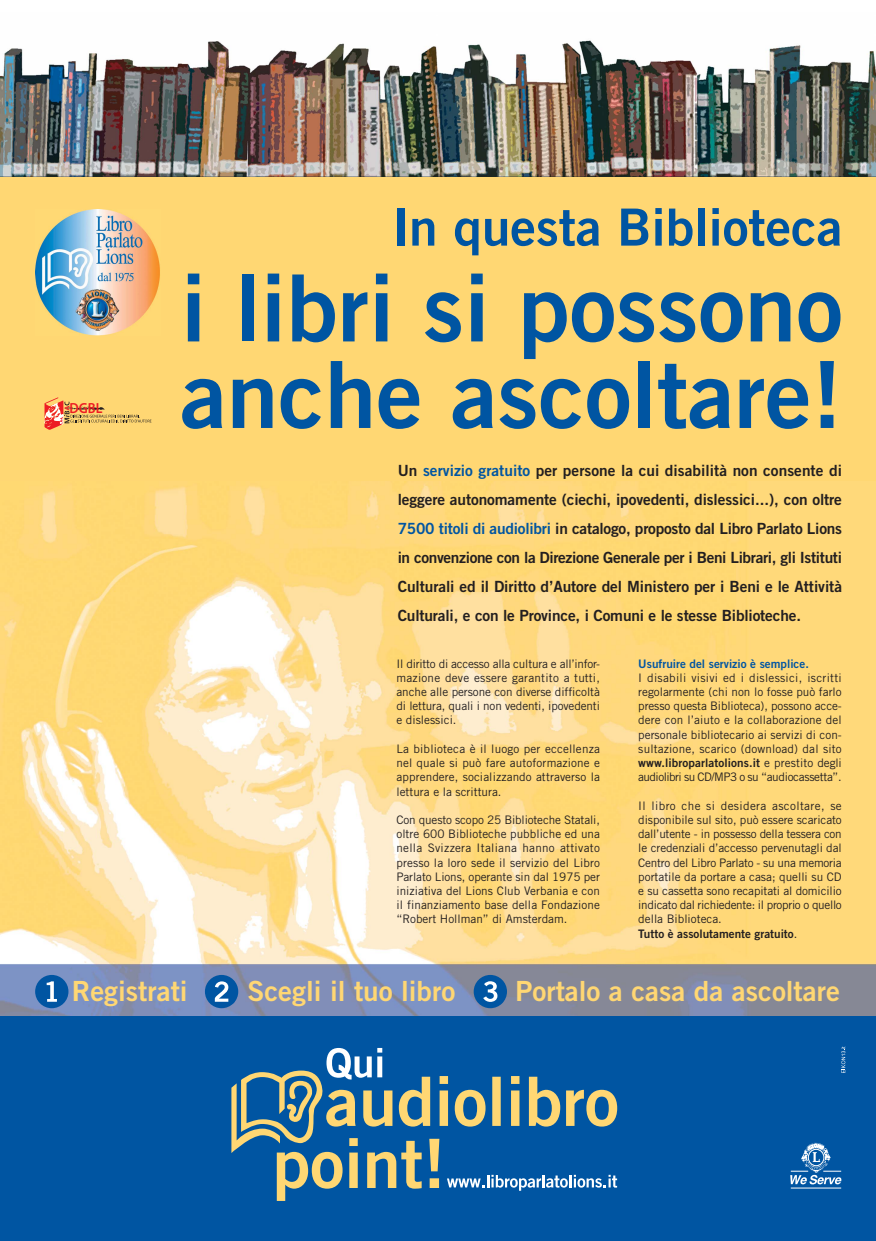
<style>
.page{position:relative;width:876px;height:1241px;background:#fff}
.page>*{position:absolute;margin:0;border:0;box-sizing:border-box;transform-origin:0 0}
.t1{font:92.69px "Trade Gothic Bold Two";color:#0055a2}
.t2{font:51.25px "Trade Gothic Bold Two";color:#0055a2}
.t3{font:27.81px "Trade Gothic Bold Two";color:#ffd773}
.t4{font:15.44px/28.9px "Trade Gothic Bold Two";letter-spacing:-.01em;color:#231f20;text-align:justify}
.t5{font:600 14.62px "Myriad Pro";color:#ed1c24;scale:.93 1}
.t6{font:11.75px/14.2px "Trade Gothic";color:#231f20;text-align:justify}
.t7{font:11.75px "Trade Gothic Bold Two";color:#231f20}
.t8{font:11.75px "Trade Gothic";letter-spacing:-.045em;color:#231f20}
.t9{font:11.75px "Trade Gothic Bold Two";color:#0055a2}
.s1{color:#0055a2}
.s2{font-family:"Trade Gothic"}
</style>
<div class="page">
<div style="left:0;top:102px;width:875px;height:1042px;background:#ffd773"></div>
<img style="left:0;top:482px;width:875px;height:533px">
<div style="left:0;top:1015px;width:875px;height:225px;background:#0055a2"></div>
<svg style="left:841px;top:1046px;width:4px;height:26px"></svg>
<img style="left:0;top:40px;width:875px;height:136px">
<img style="left:35px;top:209px;width:125px;height:126px">
<svg style="left:231px;top:1047px;width:386px;height:153px"></svg>
<div style="left:35px;top:974px;width:33px;height:34px;background:#0055a2;border-radius:50%"></div>
<svg style="left:47px;top:981px;width:10px;height:20px"></svg>
<div style="left:205px;top:974px;width:33px;height:34px;background:#0055a2;border-radius:50%"></div>
<svg style="left:215px;top:981px;width:13px;height:20px"></svg>
<div style="left:473px;top:974px;width:34px;height:34px;background:#0055a2;border-radius:50%"></div>
<svg style="left:483px;top:981px;width:14px;height:20px"></svg>
<svg style="left:44px;top:397px;width:107px;height:33px"></svg>
<hr style="left:790px;top:1187px;width:50px;height:1px;background:#fff">
<svg style="left:790px;top:1142px;width:51px;height:42px"></svg>
<p class="t5" style="left:69px;top:399px;width:37px">DGBL</p>
<h2 class="t2" style="left:392px;top:208px;width:451px">In questa Biblioteca</h2>
<h1 class="t1" style="left:181px;top:274px;width:663px">i libri si possono</h1>
<h1 class="t1" style="left:180px;top:361px;width:663px">anche ascoltare!</h1>
<p class="t4" style="left:397px;top:458px;width:446px">Un <span class="s1">servizio gratuito</span> per persone la cui disabilità non consente di leggere autonomamente (ciechi, ipovedenti, dislessici...), con oltre <span class="s1">7500 titoli di audiolibri</span> in catalogo, proposto dal Libro Parlato Lions in convenzione con la Direzione Generale per i Beni Librari, gli Istituti Culturali ed il Diritto d’Autore del Ministero per i Beni e le Attività Culturali, e con le Province, i Comuni e le stesse Biblioteche.</p>
<p class="t6" style="left:396px;top:657px;width:205px">Il diritto di accesso alla cultura e all’infor&shy;mazione deve essere garantito a tutti, anche alle persone con diverse difficoltà di lettura, quali i non vedenti, ipovedenti e dislessici.</p>
<p class="t6" style="left:396px;top:742px;width:205px">La biblioteca è il luogo per eccellenza nel quale si può fare autoformazione e apprendere, socializzando attraverso la lettura e la scrittura.</p>
<p class="t6" style="left:396px;top:813px;width:205px">Con questo scopo 25 Biblioteche Statali, oltre 600 Biblioteche pubbliche ed una nella Svizzera Italiana hanno attivato presso la loro sede il servizio del Libro Parlato Lions, operante sin dal 1975 per iniziativa del Lions Club Verbania e con il finanziamento base della Fondazione “Robert Hollman” di Amsterdam.</p>
<p class="t9" style="left:638px;top:659px;width:172px">Usufruire del servizio è semplice.</p>
<p class="t6" style="left:638px;top:671px;width:205px">I disabili visivi ed i dislessici, iscritti regolarmente (chi non lo fosse può farlo presso questa Biblioteca), possono acce&shy;dere con l’aiuto e la collaborazione del personale bibliotecario ai servizi di con&shy;sultazione, scarico (download) dal sito</p>
<p class="t7" style="left:638px;top:758px;width:205px">www.libroparlatolions.it <span class="s2">e prestito degli</span></p>
<p class="t8" style="left:638px;top:772px;width:205px">audiolibri su CD/MP3 o su “audiocassetta”.</p>
<p class="t6" style="left:638px;top:799px;width:205px">Il libro che si desidera ascoltare, se disponibile sul sito, può essere scaricato dall’utente - in possesso della tessera con le credenziali d’accesso pervenutagli dal Centro del Libro Parlato - su una memoria portatile da portare a casa; quelli su CD e su cassetta sono recapitati al domicilio indicato dal richiedente: il proprio o quello della Biblioteca.</p>
<p class="t7" style="left:638px;top:929px;width:160px">Tutto è assolutamente gratuito<span class="s2">.</span></p>
<h3 class="t3" style="left:37px;top:980px;width:804px"><span class="s1">1)</span> Registrati <span class="s1">2)</span> Scegli il tuo libro <span class="s1">3)</span> Portalo a casa da ascoltare</h3>
</div>
